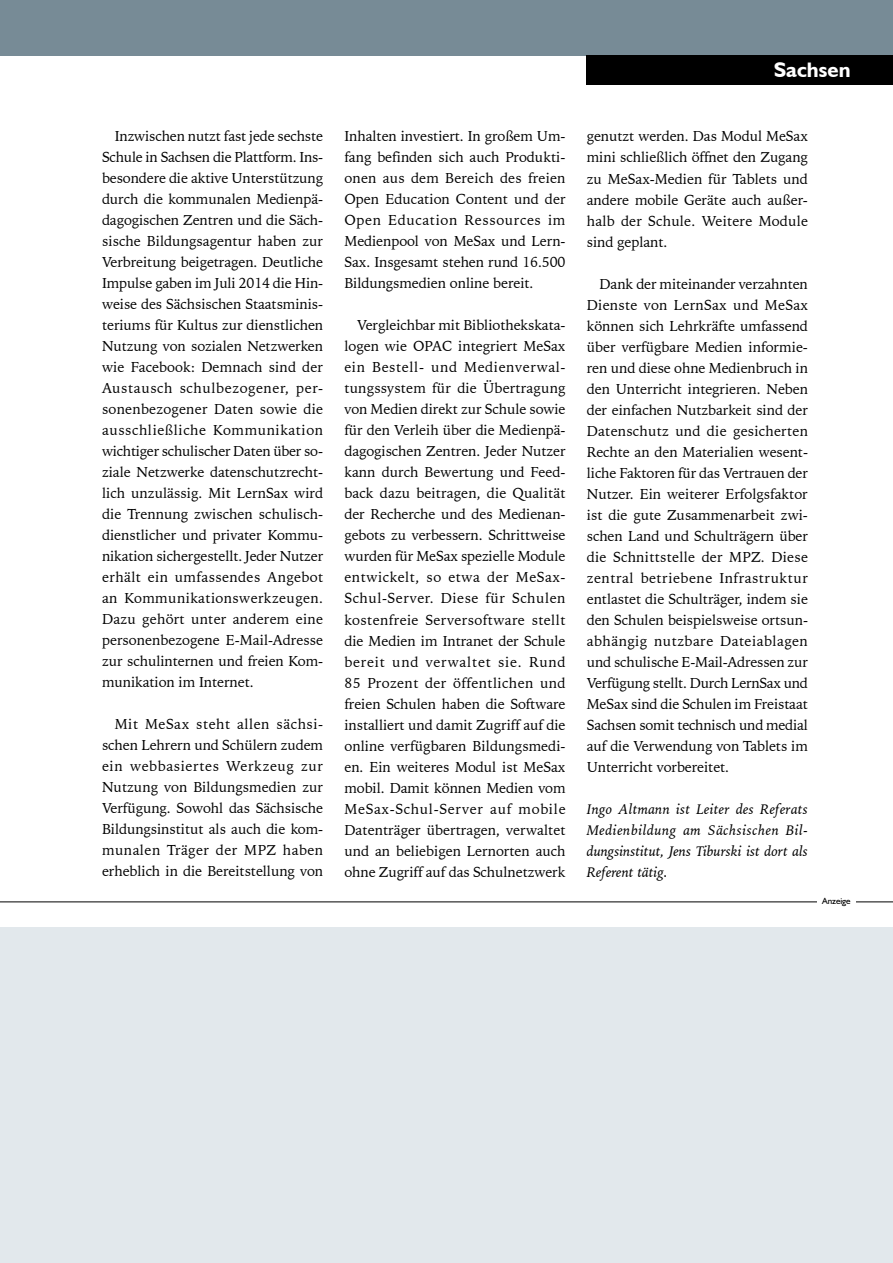
<style>
.page{position:relative;width:893px;height:1263px;background:#fff}
.page>*{position:absolute;margin:0;border:0;box-sizing:border-box;transform-origin:0 0}
.t1{font:700 21px "Humanist 521 BT";color:#fff}
.t2{font:14.25px/21px "Iowan Old Style BT";letter-spacing:-.005em;color:#000;text-align:justify}
.t3{font:italic 14.25px/21px "Iowan Old Style BT";letter-spacing:-.005em;color:#000;text-align:justify}
.t4{font:9px "Humanist 521 BT";letter-spacing:-.005em;color:#000}
</style>
<div class="page">
<div style="left:0;top:0;width:893px;height:55px;background:#778b96"></div>
<div style="left:587px;top:55px;width:306px;height:30px;background:#000"></div>
<hr style="left:0;top:901px;width:893px;height:1px;background:#000">
<div style="left:817px;top:897px;width:38px;height:12px;background:#fff"></div>
<div style="left:0;top:927px;width:893px;height:336px;background:#e2e8ec"></div>
<p class="t2" style="left:102px;top:126px;width:223px;text-indent:13px">Inzwischen nutzt fast jede sechste Schule in Sachsen die Plattform. Ins&shy;besondere die aktive Unterstützung durch die kommunalen Medienpä&shy;dagogischen Zentren und die Säch&shy;sische Bildungsagentur haben zur Verbreitung beigetragen. Deutliche Impulse gaben im Juli 2014 die Hin&shy;weise des Sächsischen Staatsminis&shy;teriums für Kultus zur dienstlichen Nutzung von sozialen Netzwerken wie Facebook: Demnach sind der Austausch schulbezogener, per&shy;sonenbezogener Daten sowie die ausschließliche Kommunikation wichtiger schulischer Daten über so&shy;ziale Netzwerke datenschutzrecht&shy;lich unzulässig. Mit LernSax wird die Trennung zwischen schulisch&shy;dienstlicher und privater Kommu&shy;nikation sichergestellt. Jeder Nutzer erhält ein umfassendes Angebot an Kommunikationswerkzeugen.<br>Dazu gehört unter anderem eine personenbezogene E-Mail-Adresse zur schulinternen und freien Kom&shy;munikation im Internet.</p>
<p class="t2" style="left:102px;top:714px;width:223px;text-indent:13px">Mit MeSax steht allen sächsi&shy;schen Lehrern und Schülern zudem ein webbasiertes Werkzeug zur Nutzung von Bildungsmedien zur Verfügung. Sowohl das Sächsische Bildungsinstitut als auch die kom&shy;munalen Träger der MPZ haben erheblich in die Bereitstellung von</p>
<h1 class="t1" style="left:774px;top:57px;width:78px">Sachsen</h1>
<p class="t2" style="left:344px;top:126px;width:223px">Inhalten investiert. In großem Um&shy;fang befinden sich auch Produkti&shy;onen aus dem Bereich des freien Open Education Content und der Open Education Ressources im Medienpool von MeSax und Lern-Sax. Insgesamt stehen rund 16.500<br>Bildungsmedien online bereit.</p>
<p class="t2" style="left:344px;top:315px;width:223px;text-indent:13px">Vergleichbar mit Bibliothekskata&shy;logen wie OPAC integriert MeSax ein Bestell- und Medienverwal&shy;tungssystem für die Übertragung von Medien direkt zur Schule sowie für den Verleih über die Medienpä&shy;dagogischen Zentren. Jeder Nutzer kann durch Bewertung und Feed&shy;back dazu beitragen, die Qualität der Recherche und des Medienan&shy;gebots zu verbessern. Schrittweise wurden für MeSax spezielle Module entwickelt, so etwa der MeSax-Schul-Server. Diese für Schulen kostenfreie Serversoftware stellt die Medien im Intranet der Schule bereit und verwaltet sie. Rund 85 Prozent der öffentlichen und freien Schulen haben die Software installiert und damit Zugriff auf die online verfügbaren Bildungsmedi&shy;en. Ein weiteres Modul ist MeSax mobil. Damit können Medien vom MeSax-Schul-Server auf mobile Datenträger übertragen, verwaltet und an beliebigen Lernorten auch ohne Zugriff auf das Schulnetzwerk</p>
<p class="t2" style="left:587px;top:126px;width:223px">genutzt werden. Das Modul MeSax mini schließlich öffnet den Zugang zu MeSax-Medien für Tablets und andere mobile Geräte auch außer&shy;halb der Schule. Weitere Module sind geplant.</p>
<p class="t2" style="left:587px;top:273px;width:223px;text-indent:13px">Dank der miteinander verzahnten Dienste von LernSax und MeSax können sich Lehrkräfte umfassend über verfügbare Medien informie&shy;ren und diese ohne Medienbruch in den Unterricht integrieren. Neben der einfachen Nutzbarkeit sind der Datenschutz und die gesicherten Rechte an den Materialien wesent&shy;liche Faktoren für das Vertrauen der Nutzer. Ein weiterer Erfolgsfaktor ist die gute Zusammenarbeit zwi&shy;schen Land und Schulträgern über die Schnittstelle der MPZ. Diese zentral betriebene Infrastruktur entlastet die Schulträger, indem sie den Schulen beispielsweise ortsun&shy;abhängig nutzbare Dateiablagen und schulische E-Mail-Adressen zur Verfügung stellt. Durch LernSax und MeSax sind die Schulen im Freistaat Sachsen somit technisch und medial auf die Verwendung von Tablets im Unterricht vorbereitet.</p>
<p class="t3" style="left:587px;top:798px;width:223px">Ingo Altmann ist Leiter des Referats Medienbildung am Sächsischen Bil&shy;dungsinstitut, Jens Tiburski ist dort als Referent tätig.</p>
<p class="t4" style="left:822px;top:895px;width:30px">Anzeige</p>
</div>
